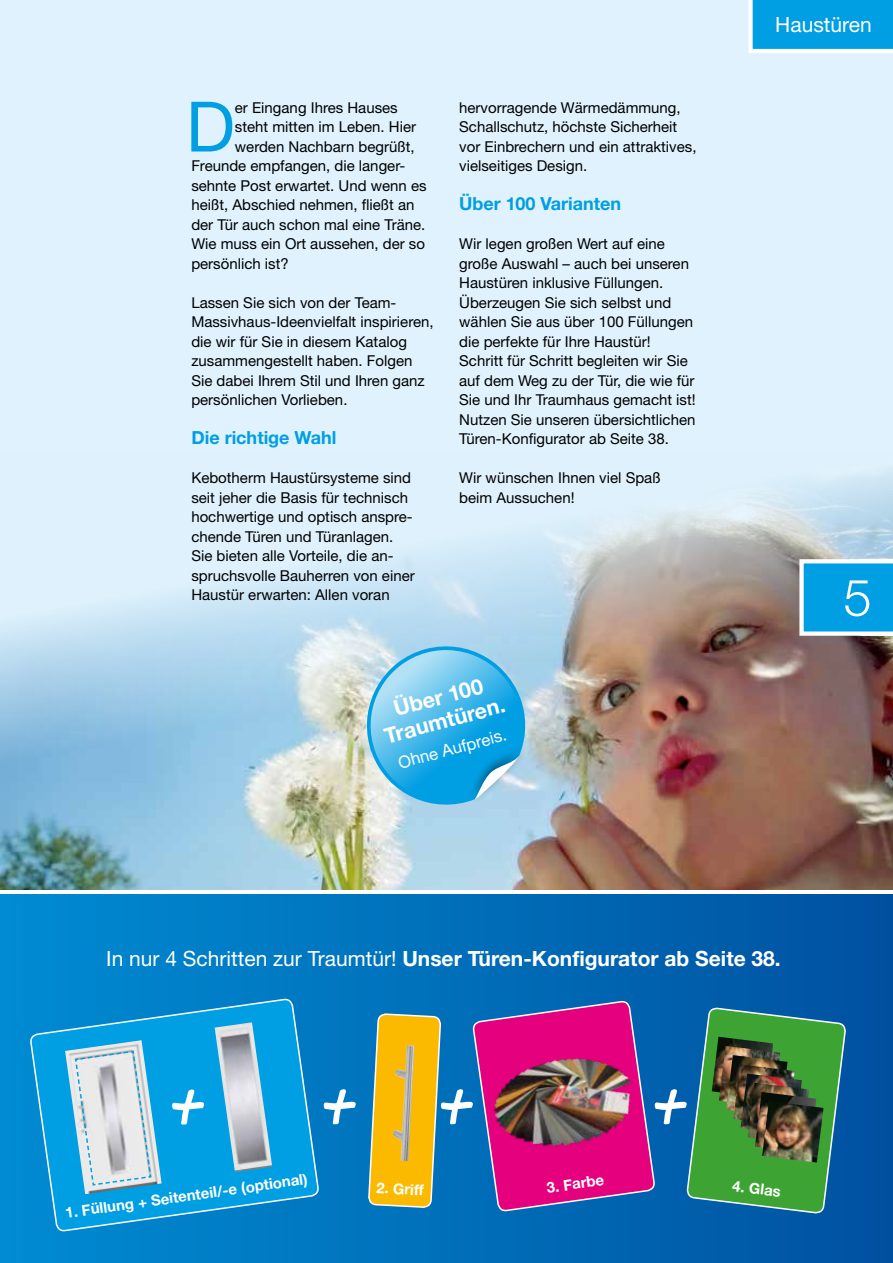
<style>
.page{position:relative;width:893px;height:1263px;background:#fff}
.page>*{position:absolute;margin:0;border:0;box-sizing:border-box;transform-origin:0 0}
.t1{font:69.6px "Helvetica Neue LT Pro";color:#009ee3}
.t2{font:300 51px "Helvetica Neue LT Pro";color:#fff}
.t3{font:700 21.6px/24px "Helvetica Neue LT Pro";color:#fff;text-align:center}
.t4{font:700 21px "Helvetica Neue LT Pro";color:#fff}
.t5{font:21px "Helvetica Neue LT Pro";color:#fff}
.t6{font:700 18px "Helvetica Neue LT Pro";color:#009ee3}
.t7{font:16.8px "Helvetica Neue LT Pro";color:#fff}
.t8{font:15px/19.5px "Helvetica Neue LT Pro";color:#000}
.t9{font:700 15px "Helvetica Neue LT Pro";color:#fff}
.s1{font-weight:400}
</style>
<div class="page">
<div style="left:0;top:0;width:893px;height:890px;background:#dff2fd"></div>
<svg style="left:748px;top:0;width:145px;height:53px;background:#1ba8e5"></svg>
<div style="left:0;top:894px;width:893px;height:369px;background:linear-gradient(to right,#008cd3,#0051a0)"></div>
<img style="left:0;top:471px;width:893px;height:419px">
<svg style="left:358px;top:638px;width:171px;height:175px;background:#6cc1e7"></svg>
<svg style="left:30px;top:985px;width:289px;height:260px;background:#0693d8"></svg>
<img style="left:65px;top:1040px;width:97px;height:154px">
<svg style="left:324px;top:1089px;width:32px;height:35px"></svg>
<svg style="left:172px;top:1089px;width:32px;height:36px"></svg>
<svg style="left:367px;top:967px;width:526px;height:296px;background:#486485"></svg>
<img style="left:215px;top:1022px;width:57px;height:150px">
<svg style="left:74px;top:1050px;width:78px;height:136px;background:#c9d7df"></svg>
<svg style="left:799px;top:559px;width:94px;height:77px;background:#27ace6"></svg>
<h1 class="t1" style="left:186px;top:84px;width:51px">D</h1>
<p class="t8" style="left:235px;top:97px;width:164px">er Eingang Ihres Hauses</p>
<p class="t8" style="left:235px;top:117px;width:183px">steht mitten im Leben. Hier</p>
<p class="t8" style="left:235px;top:136px;width:181px">werden Nachbarn begrüßt,</p>
<p class="t8" style="left:191px;top:156px;width:215px">Freunde empfangen, die langer-</p>
<p class="t8" style="left:191px;top:175px;width:237px">sehnte Post erwartet. Und wenn es</p>
<p class="t8" style="left:191px;top:195px;width:225px">heißt, Abschied nehmen, fließt an</p>
<p class="t8" style="left:191px;top:214px;width:235px">der Tür auch schon mal eine Träne.</p>
<p class="t8" style="left:191px;top:234px;width:235px">Wie muss ein Ort aussehen, der so</p>
<p class="t8" style="left:191px;top:253px;width:99px">persönlich ist?</p>
<p class="t8" style="left:191px;top:292px;width:244px">Lassen Sie sich von der Team-<br>Massivhaus-Ideenvielfalt inspirieren, die wir für Sie in diesem Katalog zusammengestellt haben. Folgen<br>Sie dabei Ihrem Stil und Ihren ganz persönlichen Vorlieben.</p>
<p class="t6" style="left:191px;top:426px;width:147px">Die richtige Wahl</p>
<p class="t8" style="left:191px;top:468px;width:225px">Kebotherm Haustürsysteme sind seit jeher die Basis für technisch hochwertige und optisch anspre&shy;chende Türen und Türanlagen.<br>Sie bieten alle Vorteile, die an&shy;spruchsvolle Bauherren von einer<br>Haustür erwarten: Allen voran</p>
<p class="t8" style="left:459px;top:97px;width:239px">hervorragende Wärmedämmung,<br>Schallschutz, höchste Sicherheit vor Einbrechern und ein attraktives, vielseitiges Design.</p>
<p class="t6" style="left:459px;top:192px;width:164px">Über 100 Varianten</p>
<p class="t8" style="left:459px;top:234px;width:238px">Wir legen großen Wert auf eine große Auswahl – auch bei unseren<br>Haustüren inklusive Füllungen.<br>Überzeugen Sie sich selbst und wählen Sie aus über 100 Füllungen die perfekte für Ihre Haustür!<br>Schritt für Schritt begleiten wir Sie auf dem Weg zu der Tür, die wie für<br>Sie und Ihr Traumhaus gemacht ist!<br>Nutzen Sie unseren übersichtlichen<br>Türen-Konfigurator ab Seite 38.</p>
<p class="t8" style="left:459px;top:468px;width:203px">Wir wünschen Ihnen viel Spaß beim Aussuchen!</p>
<h3 class="t3" style="left:375px;top:701px;width:126px;rotate:-15deg">Über 100<br>Traumtüren.</h3>
<p class="t7" style="left:396px;top:753px;width:113px;rotate:-15deg">Ohne Aufpreis.</p>
<h3 class="t5" style="left:775px;top:12px;width:98px">Haustüren</h3>
<h2 class="t2" style="left:843px;top:566px;width:30px">5</h2>
<h3 class="t4" style="left:106px;top:946px;width:676px"><span class="s1">In nur 4 Schritten zur Traumtür!</span> Unser Türen-Konfigurator ab Seite 38.</h3>
<p class="t9" style="left:64px;top:1203px;width:246px;rotate:-8deg">1. Füllung + Seitenteil/-e (optional)</p>
<p class="t9" style="left:377px;top:1178px;width:49px;rotate:3deg">2. Griff</p>
<p class="t9" style="left:546px;top:1178px;width:59px;rotate:-8deg">3. Farbe</p>
<p class="t9" style="left:734px;top:1176px;width:50px;rotate:7deg">4. Glas</p>
</div>
